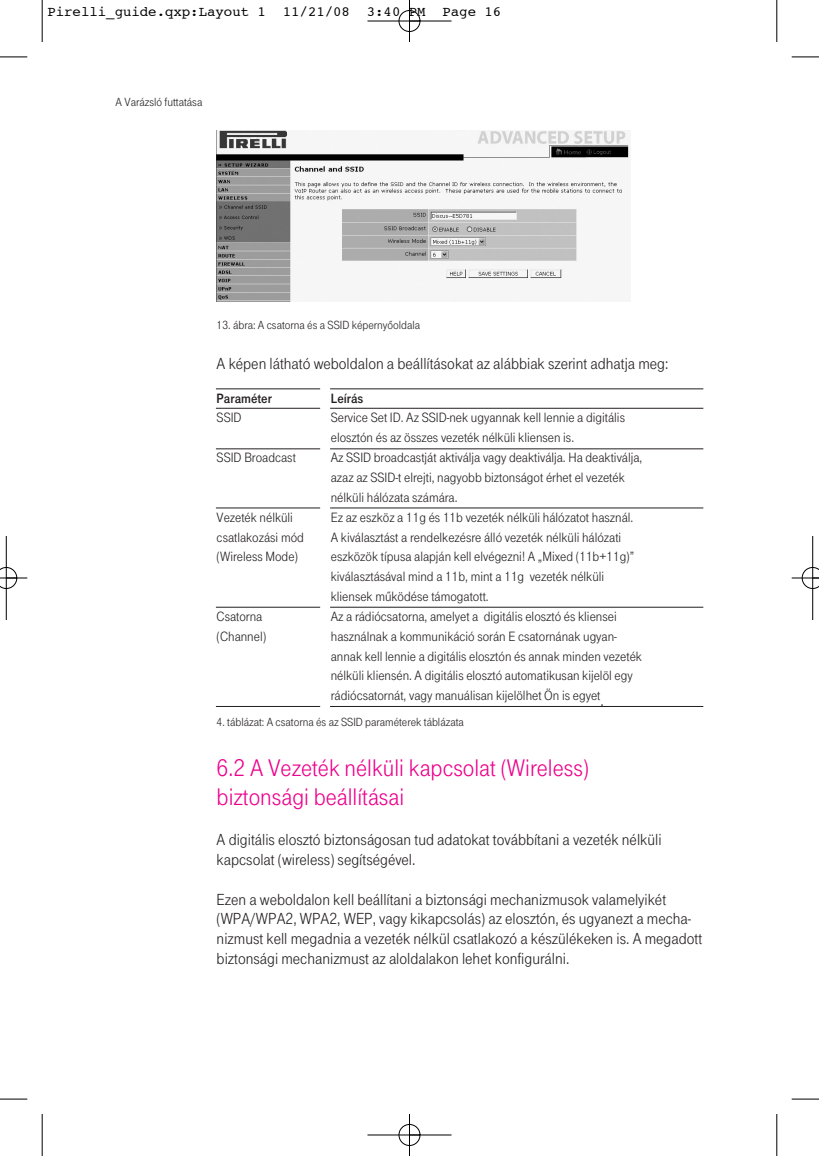
<style>
.page{position:relative;width:819px;height:1156px;background:#fff}
.page>*{position:absolute;margin:0;border:0;box-sizing:border-box;transform-origin:0 0}
.t1{font:24.85px/29.8px "Tele Grotesk H Norm";color:#ed028c}
.t2{font:16.62px/19.8px "Tele Grotesk H Norm";color:#231f20}
.t3{font:14px/19.8px "Tele Grotesk H Norm";color:#231f20}
.t4{font:14px "Courier";color:#000}
.t5{font:14px "Tele Grotesk H Fett";color:#231f20}
.t6{font:12.25px "Tele Grotesk H Norm";color:#231f20}
.s1{font-size:16.62px}
</style>
<div class="page">
<img style="left:217px;top:130px;width:412px;height:172px">
<hr style="left:216px;top:388px;width:104px;height:1px;background:#231f20">
<hr style="left:330px;top:388px;width:373px;height:1px;background:#231f20">
<hr style="left:216px;top:408px;width:104px;height:1px;background:#231f20">
<hr style="left:330px;top:408px;width:373px;height:1px;background:#231f20">
<hr style="left:216px;top:448px;width:104px;height:1px;background:#231f20">
<hr style="left:330px;top:448px;width:373px;height:1px;background:#231f20">
<hr style="left:216px;top:607px;width:104px;height:1px;background:#231f20">
<hr style="left:330px;top:607px;width:373px;height:1px;background:#231f20">
<hr style="left:216px;top:706px;width:104px;height:1px;background:#231f20">
<hr style="left:330px;top:706px;width:373px;height:1px;background:#231f20">
<hr style="left:216px;top:507px;width:104px;height:1px;background:#231f20">
<hr style="left:330px;top:507px;width:373px;height:1px;background:#231f20">
<hr style="left:42px;top:0;width:1px;height:42px;background:#000">
<svg style="left:0;top:56px;width:27px;height:2px"></svg>
<hr style="left:776px;top:0;width:1px;height:42px;background:#000">
<svg style="left:791px;top:56px;width:28px;height:2px"></svg>
<hr style="left:42px;top:1113px;width:1px;height:42px;background:#000">
<svg style="left:0;top:1098px;width:27px;height:1px"></svg>
<hr style="left:776px;top:1113px;width:1px;height:42px;background:#000">
<svg style="left:791px;top:1098px;width:28px;height:1px"></svg>
<div style="left:398px;top:10px;width:22px;height:22px;border:1px solid #fff;border-radius:50%"></div>
<div style="left:398px;top:1124px;width:22px;height:21px;border:1px solid #fff;border-radius:50%"></div>
<hr style="left:367px;top:21px;width:84px;height:1px;background:#000">
<hr style="left:367px;top:1134px;width:84px;height:1px;background:#000">
<hr style="left:6px;top:536px;width:1px;height:84px;background:#000">
<hr style="left:812px;top:536px;width:1px;height:84px;background:#000">
<hr style="left:409px;top:0;width:1px;height:42px;background:#000">
<hr style="left:409px;top:1113px;width:1px;height:42px;background:#000">
<div style="left:399px;top:10px;width:21px;height:22px;border:1px solid #000;border-radius:50%"></div>
<div style="left:399px;top:1124px;width:21px;height:21px;border:1px solid #000;border-radius:50%"></div>
<svg style="left:0;top:567px;width:27px;height:22px"></svg>
<svg style="left:791px;top:567px;width:28px;height:22px"></svg>
<p class="t4" style="left:47px;top:5px;width:455px">Pirelli_guide.qxp:Layout 1 11/21/08 3:40 PM Page 16</p>
<p class="t6" style="left:116px;top:97px;width:88px">A Varázsló futtatása</p>
<p class="t6" style="left:217px;top:321px;width:205px">13. ábra: A csatorna és a SSID képernyôoldala</p>
<p class="t2" style="left:217px;top:354px;width:453px">A képen látható weboldalon a beállításokat az alábbiak szerint adhatja meg:</p>
<p class="t5" style="left:217px;top:393px;width:57px">Paraméter</p>
<p class="t5" style="left:331px;top:393px;width:34px">Leírás</p>
<p class="t3" style="left:217px;top:409px;width:26px">SSID</p>
<p class="t3" style="left:331px;top:409px;width:296px">Service Set ID. Az SSID-nek ugyannak kell lennie a digitális elosztón és az összes vezeték nélküli kliensen is.</p>
<p class="t3" style="left:217px;top:449px;width:81px">SSID Broadcast</p>
<p class="t3" style="left:331px;top:449px;width:313px">Az SSID broadcastját aktiválja vagy deaktiválja. Ha deaktiválja, azaz az SSID-t elrejti, nagyobb biztonságot érhet el vezeték nélküli hálózata számára.</p>
<p class="t3" style="left:217px;top:508px;width:78px">Vezeték nélküli</p>
<p class="t3" style="left:331px;top:508px;width:304px">Ez az eszköz a 11g és 11b vezeték nélküli hálózatot használ.</p>
<p class="t3" style="left:217px;top:528px;width:89px">csatlakozási mód</p>
<p class="t3" style="left:331px;top:528px;width:292px">A kiválasztást a rendelkezésre álló vezeték nélküli hálózati</p>
<p class="t3" style="left:217px;top:548px;width:83px">(Wireless Mode)</p>
<p class="t3" style="left:331px;top:548px;width:305px">eszközök típusa alapján kell elvégezni! A „Mixed (11b+11g)” kiválasztásával mind a 11b, mint a 11g vezeték nélküli kliensek mûködése támogatott.</p>
<p class="t3" style="left:217px;top:607px;width:47px">Csatorna</p>
<p class="t3" style="left:331px;top:607px;width:287px">Az a rádiócsatorna, amelyet a digitális elosztó és kliensei</p>
<p class="t3" style="left:217px;top:627px;width:51px">(Channel)</p>
<p class="t3" style="left:331px;top:627px;width:313px">használnak a kommunikáció során E csatornának ugyan&shy;annak kell lennie a digitális elosztón és annak minden vezeték nélküli kliensén. A digitális elosztó automati kusan kijelöl egy rádiócsatornát, vagy manuálisan kijelölhet Ön is egyet<span class="s1">.</span></p>
<p class="t6" style="left:217px;top:717px;width:249px">4. táblázat: A csatorna és az SSID paraméterek táblázata</p>
<h1 class="t1" style="left:217px;top:754px;width:374px">6.2 A Vezeték nélküli kapcsolat (Wireless) biztonsági beállításai</h1>
<p class="t2" style="left:217px;top:831px;width:446px">A digitális elosztó biztonságosan tud adatokat továbbítani a vezeték nélküli kapcsolat (wireless) segítségével.</p>
<p class="t2" style="left:217px;top:890px;width:487px">Ezen a weboldalon kell beállítani a biztonsági mechanizmusok valamelyikét (WPA/WPA2, WPA2, WEP, vagy kikapcsolás) az elosztón, és ugyanezt a mecha&shy;nizmust kell megadnia a vezeték nélkül csatlakozó a készülékeken is. A megadott biztonsági mechanizmust az aloldalakon lehet konfigurálni.</p>
</div>
